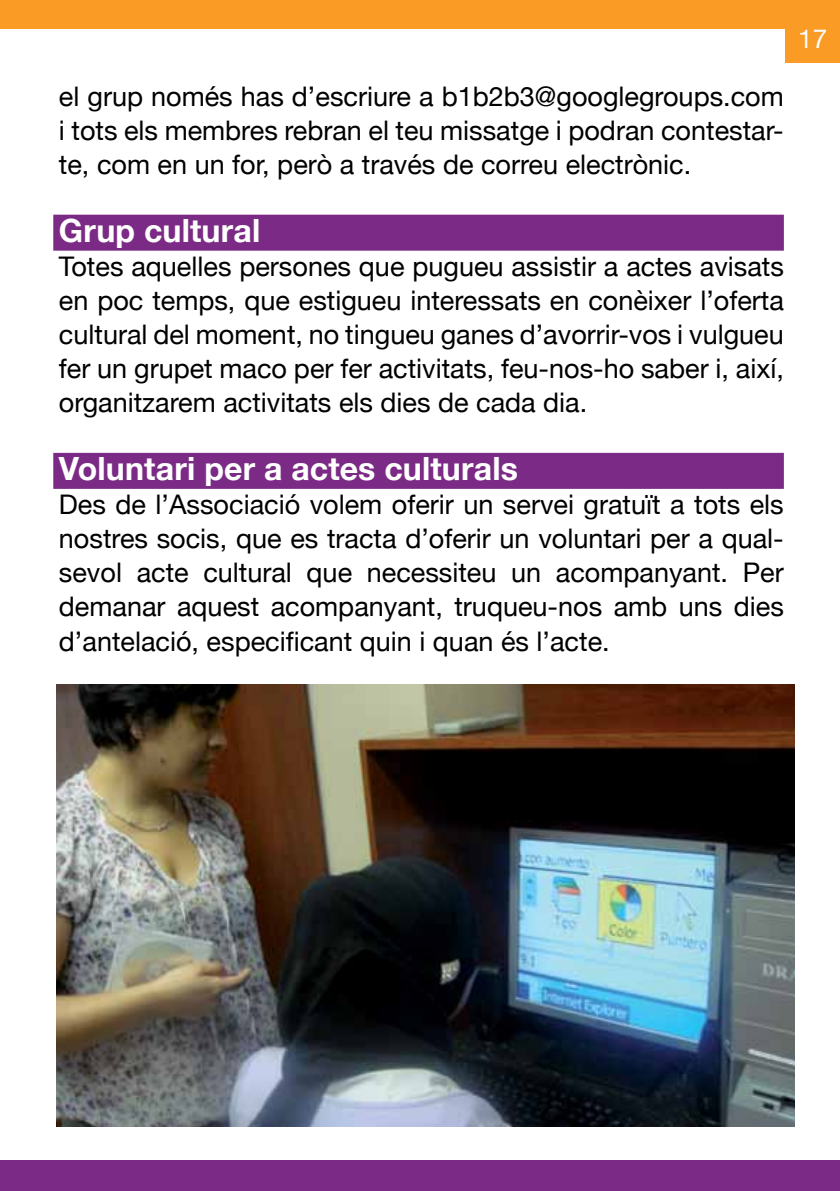
<style>
.page{position:relative;width:840px;height:1191px;background:#fff}
.page>*{position:absolute;margin:0;border:0;box-sizing:border-box;transform-origin:0 0}
.t1{font:700 32px "Helvetica Neue";letter-spacing:.005em;color:#fff}
.t2{font:27px/34px "Helvetica Neue";color:#000;text-align:justify}
.t3{font:26px "Helvetica Neue";color:#fff}
</style>
<div class="page">
<div style="left:0;top:0;width:839px;height:29px;background:#f99b25"></div>
<div style="left:0;top:1161px;width:839px;height:30px;background:#7b2b85"></div>
<div style="left:784px;top:9px;width:55px;height:53px;background:#f99b25"></div>
<div style="left:53px;top:215px;width:730px;height:36px;background:#7b2b85"></div>
<div style="left:53px;top:453px;width:730px;height:36px;background:#7b2b85"></div>
<img style="left:57px;top:684px;width:737px;height:442px">
<p class="t2" style="left:59px;top:79px;width:726px">el grup només has d’escriure a b1b2b3@googlegroups.com i tots els membres rebran el teu missatge i podran contestar&shy;te, com en un for, però a través de correu electrònic.</p>
<p class="t1" style="left:59px;top:211px;width:203px">Grup cultural</p>
<p class="t2" style="left:59px;top:249px;width:726px">Totes aquelles persones que pugueu assistir a actes avisats en poc temps, que estigueu interessats en conèixer l’oferta cultural del moment, no tingueu ganes d’avorrir-vos i vulgueu fer un grupet maco per fer activitats, feu-nos-ho saber i, així, organitzarem activitats els dies de cada dia.</p>
<p class="t1" style="left:59px;top:449px;width:460px">Voluntari per a actes culturals</p>
<p class="t2" style="left:59px;top:487px;width:726px">Des de l’Associació volem oferir un servei gratuït a tots els nostres socis, que es tracta d’oferir un voluntari per a qual&shy;sevol acte cultural que necessiteu un acompanyant. Per demanar aquest acompanyant, truqueu-nos amb uns dies d’antelació, especificant quin i quan és l’acte.</p>
<p class="t3" style="left:797px;top:23px;width:30px">17</p>
</div>
